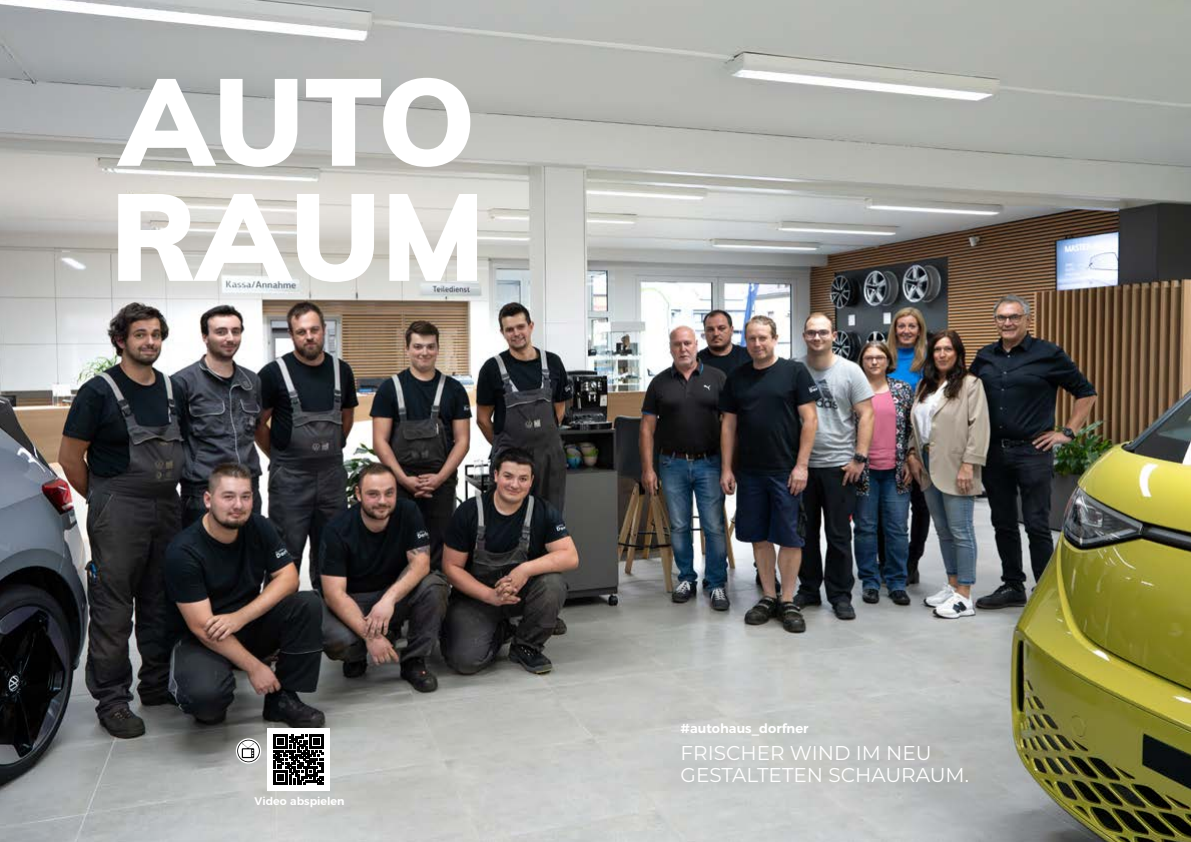
<style>
.page{position:relative;width:1191px;height:842px;background:#fff}
.page>*{position:absolute;margin:0;border:0;box-sizing:border-box;transform-origin:0 0}
.t1{font:900 122px/115px "Muli";letter-spacing:-.005em;color:#fff}
.t2{font:20px/22px "Montserrat";color:#fff}
.t3{font:600 13px "Montserrat";color:#fff}
.t4{font:600 11px "Montserrat";color:#fff}
</style>
<div class="page">
<img style="left:0;top:0;width:1191px;height:842px">
<div style="left:267px;top:728px;width:62px;height:63px;background:#fff"></div>
<svg style="left:273px;top:734px;width:50px;height:50px"></svg>
<svg style="left:236px;top:738px;width:25px;height:26px"></svg>
<svg style="left:237px;top:740px;width:23px;height:22px"></svg>
<h1 class="t1" style="left:110px;top:59px;width:376px">AUTO<br>RAUM</h1>
<p class="t4" style="left:254px;top:792px;width:91px">Video abspielen</p>
<p class="t3" style="left:680px;top:718px;width:129px">#autohaus_dorfner</p>
<p class="t2" style="left:680px;top:741px;width:290px">FRISCHER WIND IM NEU<br>GESTALTETEN SCHAURAUM.</p>
</div>
